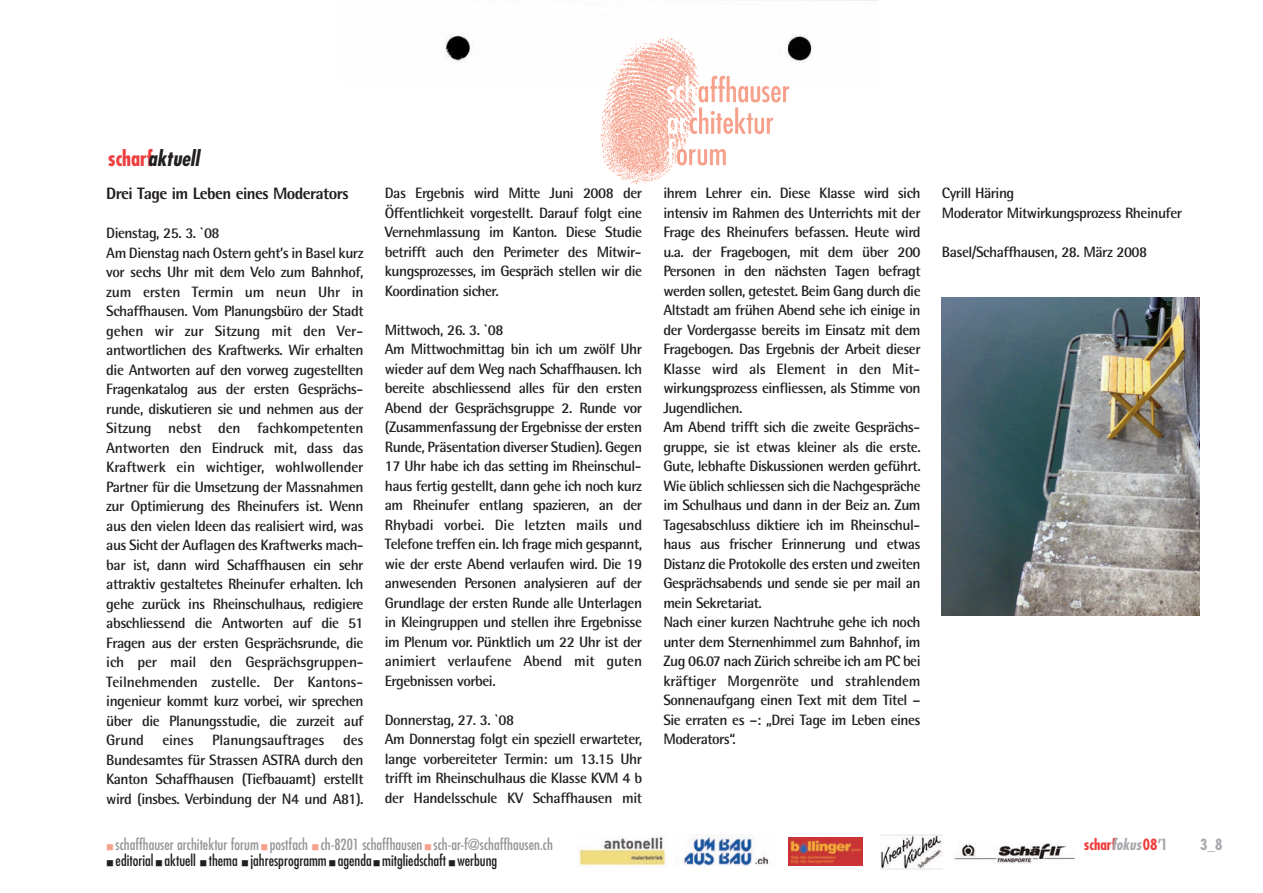
<style>
.page{position:relative;width:1263px;height:893px;background:#fff}
.page>*{position:absolute;margin:0;border:0;box-sizing:border-box;transform-origin:0 0}
.t1{font:italic 700 condensed 21px "Futura";color:#231f20}
.t2{font:800 16.5px "Rotis Semi Sans";letter-spacing:-.035em;color:#231f20}
.t3{font:700 15px/19.5px "Rotis Semi Sans";letter-spacing:-.03em;color:#231f20}
.t4{font:condensed 15px "Futura";color:#939598}
.t5{font:condensed 15px "Futura";color:#231f20}
.t6{font:700 condensed 15px "Futura";color:#ee3f3e}
.t7{font:700 condensed 15px "Futura";color:#a8a9ad}
.s1{font-style:normal;color:#ee3f3e}
.s2{font-style:italic;color:#a8a9ad}
.s3{color:#a8a9ad}
</style>
<div class="page">
<img style="left:445px;top:0;width:432px;height:62px">
<img style="left:589px;top:28px;width:215px;height:157px">
<img style="left:942px;top:297px;width:257px;height:319px">
<img style="left:578px;top:835px;width:89px;height:33px">
<img style="left:683px;top:835px;width:86px;height:30px">
<img style="left:789px;top:837px;width:73px;height:28px">
<img style="left:880px;top:834px;width:63px;height:35px">
<img style="left:953px;top:842px;width:122px;height:22px">
<h1 class="t1" style="left:108px;top:145px;width:93px"><span class="s1">scharf</span>aktuell</h1>
<p class="t2" style="left:106px;top:183px;width:244px">Drei Tage im Leben eines Moderators</p>
<p class="t3" style="left:106px;top:223px;width:259px">Dienstag, 25. 3. `08<br>Am Dienstag nach Ostern geht’s in Basel kurz vor sechs Uhr mit dem Velo zum Bahnhof, zum ersten Termin um neun Uhr in Schaffhausen. Vom Planungsbüro der Stadt gehen wir zur Sitzung mit den Ver&shy;antwortlichen des Kraftwerks. Wir erhalten die Antworten auf den vorweg zugestellten Fragenkatalog aus der ersten Gesprächs&shy;runde, diskutieren sie und nehmen aus der Sitzung nebst den fachkompetenten Antworten den Eindruck mit, dass das Kraftwerk ein wichtiger, wohlwollender Partner für die Umsetzung der Massnahmen zur Optimierung des Rheinufers ist. Wenn aus den vielen Ideen das realisiert wird, was aus Sicht der Auflagen des Kraftwerks mach&shy;bar ist, dann wird Schaffhausen ein sehr attraktiv gestaltetes Rheinufer erhalten. Ich gehe zurück ins Rheinschulhaus, redigiere abschliessend die Antworten auf die 51<br>Fragen aus der ersten Gesprächsrunde, die ich per mail den Gesprächsgruppen-Teilnehmenden zustelle. Der Kantons&shy;ingenieur kommt kurz vorbei, wir sprechen über die Planungsstudie, die zurzeit auf Grund eines Planungsauftrages des Bundesamtes für Strassen ASTRA durch den Kanton Schaffhausen (Tiefbauamt) erstellt wird (insbes. Verbindung der N4 und A81).</p>
<p class="t3" style="left:385px;top:183px;width:259px;text-align:justify">Das Ergebnis wird Mitte Juni 2008 der Öffentlichkeit vorgestellt. Darauf folgt eine Vernehmlassung im Kanton. Diese Studie betrifft auch den Perimeter des Mitwir&shy;kungsprozesses, im Gespräch stellen wir die Koordination sicher.</p>
<p class="t3" style="left:385px;top:320px;width:259px">Mittwoch, 26. 3. `08<br>Am Mittwochmittag bin ich um zwölf Uhr wieder auf dem Weg nach Schaffhausen. Ich bereite abschliessend alles für den ersten Abend der Gesprächsgruppe 2. Runde vor (Zusammenfassung der Ergebnisse der ersten Runde, Präsentation diverser Studien). Gegen 17 Uhr habe ich das setting im Rheinschul&shy;haus fertig gestellt, dann gehe ich noch kurz am Rheinufer entlang spazieren, an der Rhybadi vorbei. Die letzten mails und Telefone treffen ein. Ich frage mich gespannt, wie der erste Abend verlaufen wird. Die 19 anwesenden Personen analysieren auf der Grundlage der ersten Runde alle Unterlagen in Kleingruppen und stellen ihre Ergebnisse im Plenum vor. Pünktlich um 22 Uhr ist der animiert verlaufene Abend mit guten Ergebnissen vorbei.</p>
<p class="t3" style="left:385px;top:710px;width:259px">Donnerstag, 27. 3. `08<br>Am Donnerstag folgt ein speziell erwarteter, lange vorbereiteter Termin: um 13.15 Uhr trifft im Rheinschulhaus die Klasse KVM 4 b der Handelsschule KV Schaffhausen mit</p>
<p class="t4" style="left:116px;top:836px;width:439px">schaffhauser architektur forum postfach ch-8201 schaffhausen sch-ar-f@schaffhausen.ch</p>
<p class="t5" style="left:116px;top:851px;width:383px">editorial aktuell thema jahresprogramm agenda mitgliedschaft werbung</p>
<p class="t3" style="left:663px;top:183px;width:259px">ihrem Lehrer ein. Diese Klasse wird sich intensiv im Rahmen des Unterrichts mit der Frage des Rheinufers befassen. Heute wird u.a. der Fragebogen, mit dem über 200<br>Personen in den nächsten Tagen befragt werden sollen, getestet. Beim Gang durch die Altstadt am frühen Abend sehe ich einige in der Vordergasse bereits im Einsatz mit dem Fragebogen. Das Ergebnis der Arbeit dieser Klasse wird als Element in den Mit&shy;wirkungsprozess einfliessen, als Stimme von Jugendlichen.<br>Am Abend trifft sich die zweite Gesprächs&shy;gruppe, sie ist etwas kleiner als die erste.<br>Gute, lebhafte Diskussionen werden geführt.<br>Wie üblich schliessen sich die Nachgespräche im Schulhaus und dann in der Beiz an. Zum Tagesabschluss diktiere ich im Rheinschul&shy;haus aus frischer Erinnerung und etwas Distanz die Protokolle des ersten und zweiten Gesprächsabends und sende sie per mail an mein Sekretariat.<br>Nach einer kurzen Nachtruhe gehe ich noch unter dem Sternenhimmel zum Bahnhof, im Zug 06.07 nach Zürich schreibe ich am PC bei kräftiger Morgenröte und strahlendem Sonnenaufgang einen Text mit dem Titel – Sie erraten es –: „Drei Tage im Leben eines Moderators“.</p>
<p class="t3" style="left:942px;top:183px;width:242px">Cyrill Häring<br>Moderator Mitwirkungsprozess Rheinufer</p>
<p class="t3" style="left:942px;top:242px;width:207px">Basel/Schaffhausen, 28. März 2008</p>
<p class="t6" style="left:1084px;top:835px;width:86px">scharf<span class="s2">okus</span>08<span class="s3">’1</span></p>
<p class="t7" style="left:1200px;top:835px;width:24px">3_8</p>
</div>
